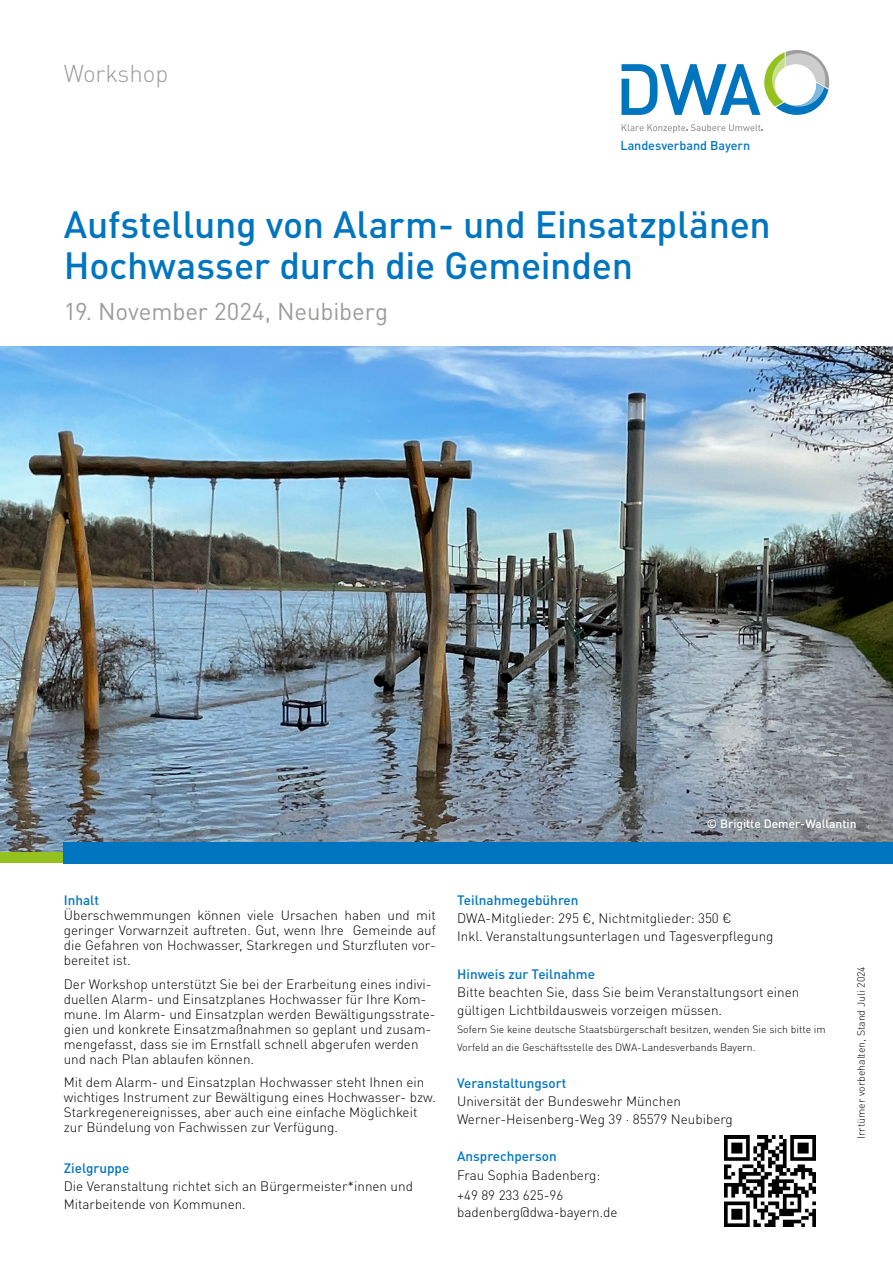
<style>
.page{position:relative;width:893px;height:1263px;background:#fff}
.page>*{position:absolute;margin:0;border:0;box-sizing:border-box;transform-origin:0 0}
.t1{font:500 37.5px/41.2px "DINOT";letter-spacing:-.01em;color:#0075bf}
.t2{font:24px "DINOT";letter-spacing:-.005em;color:#9d9d9c}
.t3{font:300 24px "DINOT";color:#9d9d9c}
.t4{font:300 13.5px/15px "DINOT";color:#000}
.t5{font:500 13.5px "DINOT";color:#0075bf}
.t6{font:500 12.6px "DINOT";letter-spacing:-.01em;color:#0075bf}
.t7{font:500 12px "DINOT";color:#fff}
.t8{font:300 10.5px/18px "DINOT";color:#000}
</style>
<div class="page">
<img style="left:0;top:347px;width:893px;height:505px">
<div style="left:0;top:852px;width:64px;height:11px;background:#95c11f"></div>
<div style="left:64px;top:842px;width:829px;height:21px;background:#0075bf"></div>
<svg style="left:621px;top:124px;width:142px;height:9px"></svg>
<svg style="left:621px;top:50px;width:208px;height:65px"></svg>
<img style="left:724px;top:1136px;width:91px;height:91px">
<h2 class="t3" style="left:64px;top:55px;width:106px">Workshop</h2>
<p class="t6" style="left:620px;top:138px;width:131px">Landesverband Bayern</p>
<h1 class="t1" style="left:64px;top:201px;width:709px">Aufstellung von Alarm- und Einsatzplänen<br>Hochwasser durch die Gemeinden</h1>
<h2 class="t2" style="left:64px;top:293px;width:326px">19. November 2024, Neubiberg</h2>
<p class="t7" style="left:707px;top:814px;width:151px">© Brigitte Demer-Wallantin</p>
<p class="t5" style="left:64px;top:890px;width:37px">Inhalt</p>
<p class="t4" style="left:64px;top:907px;width:374px;text-align:justify">Überschwemmungen können viele Ursachen haben und mit geringer Vorwarnzeit auftreten. Gut, wenn Ihre Gemeinde auf die Gefahren von Hochwasser, Starkregen und Sturzfluten vor&shy;bereitet ist.</p>
<p class="t4" style="left:64px;top:976px;width:373px">Der Workshop unterstützt Sie bei der Erarbeitung eines indivi&shy;duellen Alarm- und Einsatzplanes Hochwasser für Ihre Kom&shy;mune. Im Alarm- und Einsatzplan werden Bewältigungsstrate&shy;gien und konkrete Einsatzmaßnahmen so geplant und zusam&shy;mengefasst, dass sie im Ernstfall schnell abgerufen werden und nach Plan ablaufen können.</p>
<p class="t4" style="left:64px;top:1074px;width:373px">Mit dem Alarm- und Einsatzplan Hochwasser steht Ihnen ein wichtiges Instrument zur Bewältigung eines Hochwasser- bzw.<br>Starkregenereignisses, aber auch eine einfache Möglichkeit zur Bündelung von Fachwissen zur Verfügung.</p>
<p class="t5" style="left:64px;top:1158px;width:67px">Zielgruppe</p>
<p class="t4" style="left:64px;top:1177px;width:351px;line-height:18px">Die Veranstaltung richtet sich an Bürgermeister*innen und<br>Mitarbeitende von Kommunen.</p>
<p class="t5" style="left:457px;top:890px;width:123px">Teilnahmegebühren</p>
<p class="t4" style="left:457px;top:909px;width:318px;line-height:18px">DWA-Mitglieder: 295 €, Nichtmitglieder: 350 €<br>Inkl. Veranstaltungsunterlagen und Tagesverpflegung</p>
<p class="t5" style="left:457px;top:963px;width:139px">Hinweis zur Teilnahme</p>
<p class="t4" style="left:457px;top:982px;width:344px;line-height:18px">Bitte beachten Sie, dass Sie beim Veranstaltungsort einen gültigen Lichtbildausweis vorzeigen müssen.</p>
<p class="t8" style="left:457px;top:1019px;width:370px">Sofern Sie keine deutsche Staatsbürgerschaft besitzen, wenden Sie sich bitte im<br>Vorfeld an die Geschäftsstelle des DWA-Landesverbands Bayern.</p>
<p class="t5" style="left:457px;top:1072px;width:111px">Veranstaltungsort</p>
<p class="t4" style="left:457px;top:1091px;width:277px;line-height:18px">Universität der Bundeswehr München<br>Werner-Heisenberg-Weg 39 · 85579 Neubiberg</p>
<p class="t5" style="left:457px;top:1146px;width:101px">Ansprechperson</p>
<p class="t4" style="left:457px;top:1165px;width:162px;line-height:18.6px">Frau Sophia Badenberg: +49 89 233 625-96 badenberg@dwa-bayern.de</p>
<p class="t8" style="left:851px;top:1139px;width:174px;rotate:-90deg">Irrtümer vorbehalten, Stand Juli 2024</p>
</div>
